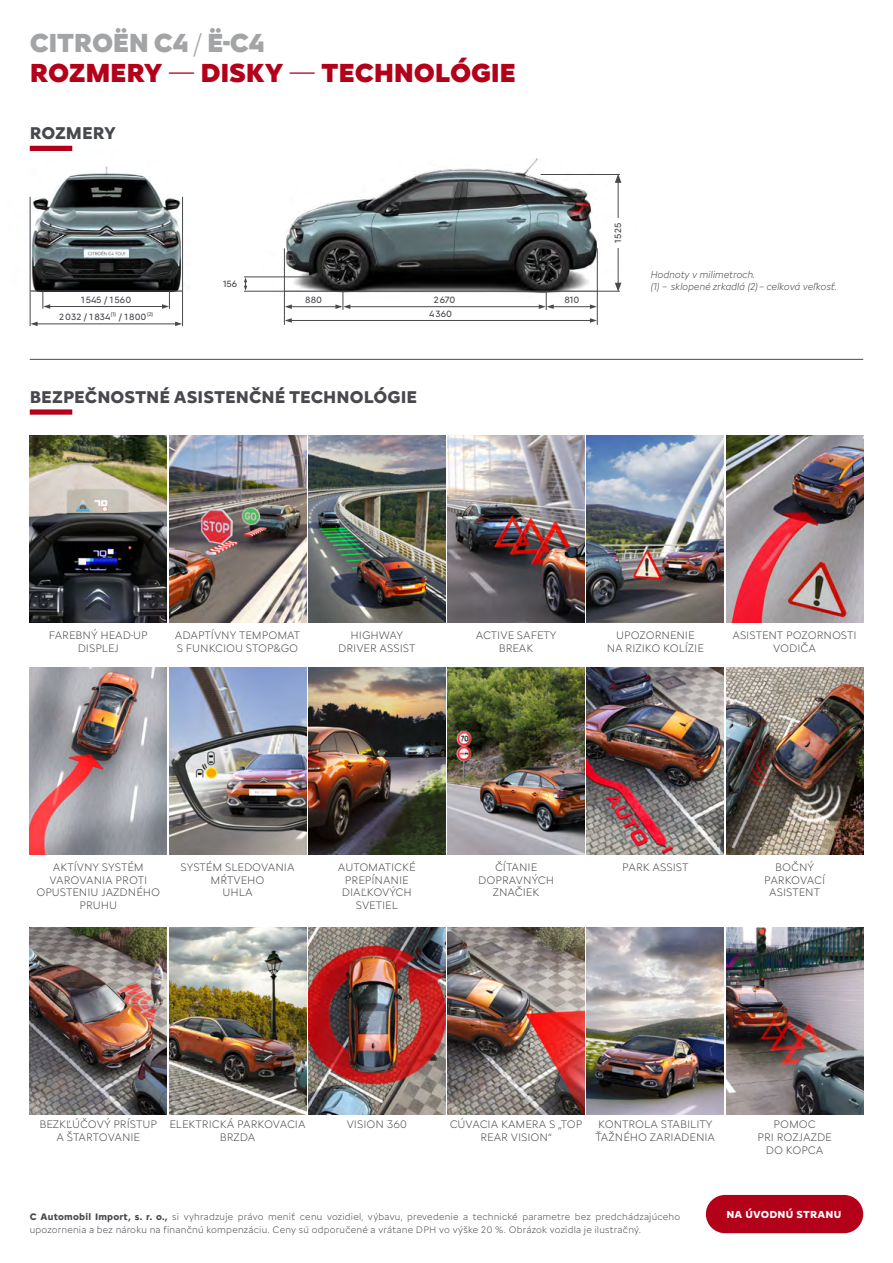
<style>
.page{position:relative;width:893px;height:1263px;background:#fff}
.page>*{position:absolute;margin:0;border:0;box-sizing:border-box;transform-origin:0 0}
.Norm_ln{font:900 27px "Citroen Type";letter-spacing:-.01em;color:#b3011a}
.Norm_ln-2{font:900 27px "Citroen Type";letter-spacing:-.02em;color:#a3a4a6}
._001_-_tabulka_-_opcie_-_2023{font:700 17.7px "Citroen Type";color:#47494d}
.t1{font:300 11.25px/12.8px "Citroen Type";letter-spacing:-.005em;color:#47494d;text-align:center}
._01a_nohy_pas{font:700 10.5px "Citroen Type";letter-spacing:.02em;color:#fff}
.Texte_courant{font:italic 300 10.2px "Citroen Type";color:#47494d}
.zakladny{font:300 9.75px/12.8px "Citroen Type";letter-spacing:.02em;color:#47494d}
.Legende{font:9.45px "Citroen Type";color:#47494d}
.s1{font-weight:300}
.s2{font-weight:700}
</style>
<div class="page">
<img style="left:263px;top:158px;width:359px;height:144px">
<img style="left:29px;top:166px;width:155px;height:125px">
<div style="left:706px;top:1195px;width:157px;height:38px;background:#b3011a;border-radius:19px"></div>
<div style="left:30px;top:146px;width:42px;height:5px;background:#b3011a"></div>
<div style="left:30px;top:409px;width:42px;height:6px;background:#b3011a"></div>
<hr style="left:182px;top:197px;width:1px;height:129px;background:#47494d">
<hr style="left:30px;top:197px;width:1px;height:129px;background:#47494d">
<hr style="left:49px;top:306px;width:115px;height:1px;background:#47494d">
<hr style="left:36px;top:323px;width:141px;height:1px;background:#47494d">
<svg style="left:42px;top:292px;width:8px;height:17px"></svg>
<svg style="left:31px;top:322px;width:7px;height:4px"></svg>
<svg style="left:162px;top:292px;width:8px;height:17px"></svg>
<svg style="left:175px;top:322px;width:7px;height:4px"></svg>
<hr style="left:31px;top:290px;width:151px;height:2px;background:#47494d">
<hr style="left:284px;top:291px;width:314px;height:1px;background:#47494d">
<hr style="left:244px;top:291px;width:41px;height:1px;background:#47494d">
<hr style="left:541px;top:174px;width:79px;height:1px;background:#47494d">
<hr style="left:244px;top:276px;width:71px;height:1px;background:#47494d">
<hr style="left:597px;top:248px;width:1px;height:77px;background:#47494d">
<hr style="left:284px;top:248px;width:1px;height:77px;background:#47494d">
<hr style="left:552px;top:306px;width:40px;height:1px;background:#47494d">
<svg style="left:590px;top:304px;width:7px;height:5px"></svg>
<hr style="left:349px;top:306px;width:192px;height:1px;background:#47494d">
<svg style="left:539px;top:291px;width:15px;height:19px"></svg>
<hr style="left:290px;top:306px;width:47px;height:1px;background:#47494d">
<svg style="left:285px;top:304px;width:7px;height:5px"></svg>
<svg style="left:335px;top:292px;width:15px;height:18px"></svg>
<hr style="left:290px;top:320px;width:302px;height:1px;background:#47494d">
<svg style="left:285px;top:318px;width:7px;height:5px"></svg>
<svg style="left:590px;top:318px;width:7px;height:5px"></svg>
<svg style="left:244px;top:277px;width:3px;height:14px"></svg>
<hr style="left:618px;top:180px;width:1px;height:105px;background:#47494d">
<svg style="left:615px;top:174px;width:6px;height:9px"></svg>
<svg style="left:597px;top:283px;width:24px;height:9px"></svg>
<div style="left:613px;top:218px;width:8px;height:30px;background:#fff"></div>
<img style="left:30px;top:436px;width:137px;height:187px">
<img style="left:30px;top:668px;width:137px;height:187px">
<img style="left:726px;top:436px;width:137px;height:187px">
<img style="left:169px;top:436px;width:137px;height:187px">
<img style="left:308px;top:436px;width:137px;height:187px">
<img style="left:169px;top:668px;width:137px;height:187px">
<img style="left:448px;top:436px;width:137px;height:187px">
<img style="left:587px;top:436px;width:137px;height:187px">
<img style="left:448px;top:668px;width:137px;height:187px">
<img style="left:587px;top:668px;width:137px;height:187px">
<img style="left:308px;top:927px;width:137px;height:187px">
<img style="left:726px;top:668px;width:137px;height:187px">
<img style="left:30px;top:927px;width:137px;height:187px">
<img style="left:169px;top:927px;width:137px;height:187px">
<img style="left:448px;top:927px;width:137px;height:187px">
<img style="left:587px;top:927px;width:137px;height:187px">
<img style="left:726px;top:927px;width:137px;height:187px">
<img style="left:308px;top:668px;width:137px;height:187px">
<hr style="left:30px;top:359px;width:833px;height:1px;background:#47494d">
<p class="Norm_ln-2" style="left:30px;top:22px;width:237px">CITROËN C4 <span class="s1">/</span> Ë-C4</p>
<p class="Norm_ln" style="left:30px;top:52px;width:488px">ROZMERY <span class="s1">—</span> DISKY <span class="s1">—</span> TECHNOLÓGIE</p>
<p class="_001_-_tabulka_-_opcie_-_2023" style="left:30px;top:120px;width:88px">ROZMERY</p>
<p class="Legende" style="left:81px;top:293px;width:52px">1545 / 1560</p>
<p class="Legende" style="left:59px;top:309px;width:96px">2032 / 1834<sup>(1)</sup> / 1800<sup>(2)</sup></p>
<p class="Legende" style="left:223px;top:277px;width:16px">156</p>
<p class="Legende" style="left:434px;top:293px;width:23px">2670</p>
<p class="Legende" style="left:429px;top:307px;width:24px">4360</p>
<p class="Legende" style="left:305px;top:293px;width:18px">880</p>
<p class="Legende" style="left:564px;top:293px;width:16px">810</p>
<p class="_001_-_tabulka_-_opcie_-_2023" style="left:30px;top:384px;width:389px">BEZPEČNOSTNÉ ASISTENČNÉ TECHNOLÓGIE</p>
<p class="Legende" style="left:611px;top:243px;width:22px;rotate:-90deg">1525</p>
<p class="Texte_courant" style="left:650px;top:266px;width:106px">Hodnoty v milimetroch.</p>
<p class="Texte_courant" style="left:650px;top:279px;width:188px">(1) – sklopené zrkadlá (2) – celková veľkosť.</p>
<p class="t1" style="left:49px;top:628px;width:100px">FAREBNÝ HEAD-UP<br>DISPLEJ</p>
<p class="t1" style="left:175px;top:628px;width:127px;text-align:left">ADAPTÍVNY TEMPOMAT<br>S FUNKCIOU STOP&amp;GO</p>
<p class="t1" style="left:338px;top:628px;width:79px">HIGHWAY<br>DRIVER ASSIST</p>
<p class="t1" style="left:476px;top:628px;width:82px">ACTIVE SAFETY<br>BREAK</p>
<p class="t1" style="left:607px;top:628px;width:99px">UPOZORNENIE<br>NA RIZIKO KOLÍZIE</p>
<p class="t1" style="left:732px;top:628px;width:126px">ASISTENT POZORNOSTI<br>VODIČA</p>
<p class="t1" style="left:36px;top:860px;width:125px">AKTÍVNY SYSTÉM<br>VAROVANIA PROTI<br>OPUSTENIU JAZDNÉHO<br>PRUHU</p>
<p class="t1" style="left:180px;top:860px;width:116px">SYSTÉM SLEDOVANIA<br>MŔTVEHO<br>UHLA</p>
<p class="t1" style="left:338px;top:860px;width:79px">AUTOMATICKÉ<br>PREPÍNANIE<br>DIAĽKOVÝCH<br>SVETIEL</p>
<p class="t1" style="left:478px;top:860px;width:77px">ČÍTANIE<br>DOPRAVNÝCH<br>ZNAČIEK</p>
<p class="t1" style="left:622px;top:860px;width:68px">PARK ASSIST</p>
<p class="t1" style="left:764px;top:860px;width:63px">BOČNÝ<br>PARKOVACÍ<br>ASISTENT</p>
<p class="t1" style="left:39px;top:1117px;width:119px">BEZKĽÚČOVÝ PRÍSTUP<br>A ŠTARTOVANIE</p>
<p class="t1" style="left:169px;top:1117px;width:138px">ELEKTRICKÁ PARKOVACIA<br>BRZDA</p>
<p class="t1" style="left:347px;top:1117px;width:62px">VISION 360</p>
<p class="t1" style="left:450px;top:1117px;width:134px">CÚVACIA KAMERA S „TOP<br>REAR VISION“</p>
<p class="t1" style="left:595px;top:1117px;width:121px;text-align:left">KONTROLA STABILITY<br>ŤAŽNÉHO ZARIADENIA</p>
<p class="t1" style="left:757px;top:1117px;width:76px">POMOC<br>PRI ROZJAZDE<br>DO KOPCA</p>
<p class="zakladny" style="left:30px;top:1210px;width:652px"><span class="s2">C Automobil Import, s. r. o.,</span> si vyhradzuje právo meniť cenu vozidiel, výbavu, prevedenie a technické parametre bez predchádzajúceho upozornenia a bez nároku na finančnú kompenzáciu. Ceny sú odporučené a vrátane DPH vo výške 20 %. Obrázok vozidla je ilustračný.</p>
<p class="_01a_nohy_pas" style="left:726px;top:1206px;width:116px">NA ÚVODNÚ STRANU</p>
</div>
